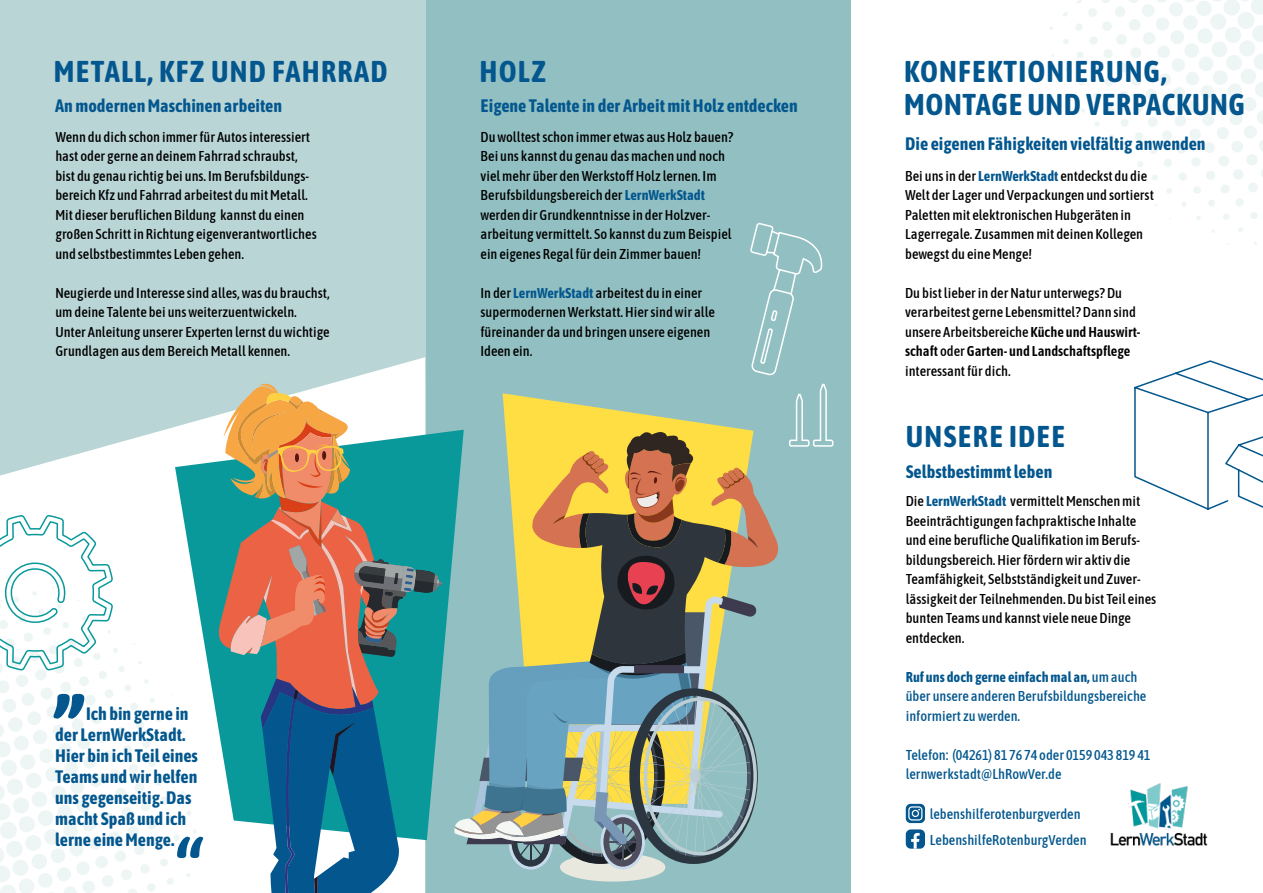
<style>
.page{position:relative;width:1263px;height:893px;background:#fff}
.page>*{position:absolute;margin:0;border:0;box-sizing:border-box;transform-origin:0 0}
.t1{font:500 88.5px "Asap Condensed";color:#03578e}
.t2{font:700 88.5px "Asap Condensed";color:#03578e}
.t3{font:700 30px/33px "Asap Condensed";letter-spacing:.02em;color:#03578e}
.t4{font:700 30px "Asap Condensed";letter-spacing:.04em;color:#03578e}
.t5{font:700 18px/21px "Asap Condensed";color:#03578e}
.t6{font:500 14.25px/19.5px "Asap Condensed";color:#000}
.t7{font:500 14.25px/19.5px "Asap Condensed";color:#03578e}
.s1{font-weight:700;color:#03578e}
.s2{font-weight:600}
.s3{font-weight:700}
</style>
<div class="page">
<svg style="left:1050px;top:0;width:213px;height:245px"></svg>
<div style="left:425px;top:0;width:425px;height:893px;background:#92c0c2"></div>
<div style="left:0;top:0;width:425px;height:580px;background:#bad5d6"></div>
<svg style="left:114px;top:357px;width:311px;height:193px"></svg>
<svg style="left:503px;top:393px;width:250px;height:38px"></svg>
<svg style="left:0;top:550px;width:190px;height:343px"></svg>
<svg style="left:175px;top:430px;width:289px;height:410px;fill:#fff"></svg>
<img style="left:1110px;top:783px;width:98px;height:63px">
<svg style="left:1134px;top:360px;width:129px;height:150px"></svg>
<svg style="left:789px;top:383px;width:45px;height:64px"></svg>
<svg style="left:0;top:444px;width:114px;height:402px"></svg>
<svg style="left:750px;top:222px;width:73px;height:154px"></svg>
<svg style="left:217px;top:382px;width:225px;height:511px;background:#71918e"></svg>
<svg style="left:454px;top:431px;width:324px;height:451px"></svg>
<svg style="left:906px;top:804px;width:19px;height:19px"></svg>
<svg style="left:908px;top:806px;width:14px;height:14px"></svg>
<div style="left:906px;top:829px;width:19px;height:20px;background:#03578e;border-radius:5px"></div>
<svg style="left:911px;top:833px;width:9px;height:16px"></svg>
<h2 class="t4" style="left:54px;top:51px;width:335px">METALL, KFZ UND FAHRRAD</h2>
<h2 class="t4" style="left:480px;top:51px;width:68px">HOLZ</h2>
<p class="t5" style="left:55px;top:95px;width:228px">An modernen Maschinen arbeiten</p>
<p class="t5" style="left:480px;top:95px;width:319px">Eigene Talente in der Arbeit mit Holz entdecken</p>
<p class="t6" style="left:55px;top:126px;width:263px">Wenn du dich schon immer für Autos interessiert hast oder gerne an deinem Fahrrad schraubst, bist du genau richtig bei uns. Im Berufsbildungs&shy;bereich Kfz und Fahrrad arbeitest du mit Metall.<br>Mit dieser beruflichen Bildung kannst du einen großen Schritt in Richtung eigenverantwortliches und selbstbestimmtes Leben gehen.</p>
<p class="t6" style="left:55px;top:282px;width:276px">Neugierde und Interesse sind alles, was du brauchst, um deine Talente bei uns weiterzuentwickeln.<br>Unter Anleitung unserer Experten lernst du wichtige Grundlagen aus dem Bereich Metall kennen.</p>
<p class="t6" style="left:480px;top:126px;width:254px">Du wolltest schon immer etwas aus Holz bauen?<br>Bei uns kannst du genau das machen und noch viel mehr über den Werkstoff Holz lernen. Im Berufsbildungsbereich der <span class="s1">LernWerkStadt </span>werden dir Grundkenntnisse in der Holzver&shy;arbeitung vermittelt. So kannst du zum Beispiel ein eigenes Regal für dein Zimmer bauen!</p>
<p class="t6" style="left:480px;top:282px;width:236px">In der <span class="s1">LernWerkStadt</span> arbeitest du in einer supermodernen Werkstatt. Hier sind wir alle füreinander da und bringen unsere eigenen Ideen ein.</p>
<h1 class="t2" style="left:55px;top:614px;width:32px">„</h1>
<p class="t5" style="left:55px;top:702px;width:144px;text-indent:31px">Ich bin gerne in der LernWerkStadt.<br>Hier bin ich Teil eines<br>Teams und wir helfen uns gegenseitig. Das macht Spaß und ich lerne eine Menge.</p>
<h1 class="t1" style="left:174px;top:810px;width:32px">“</h1>
<h2 class="t3" style="left:904px;top:54px;width:342px">KONFEKTIONIERUNG,<br>MONTAGE UND VERPACKUNG</h2>
<p class="t5" style="left:905px;top:133px;width:302px">Die eigenen Fähigkeiten vielfältig anwenden</p>
<p class="t6" style="left:905px;top:165px;width:250px">Bei uns in der <span class="s1">LernWerkStadt</span> entdeckst du die Welt der Lager und Verpackungen und sortierst Paletten mit elektronischen Hubgeräten in Lagerregale. Zusammen mit deinen Kollegen bewegst du eine Menge!</p>
<p class="t6" style="left:905px;top:282px;width:237px">Du bist lieber in der Natur unterwegs? Du verarbeitest gerne Lebensmittel? Dann sind unsere Arbeitsbereiche <span class="s2">Küche undHauswirt&shy;schaft</span> oder<span class="s2">Garten- und Landschaftspflege </span>interessant für dich.</p>
<h2 class="t4" style="left:906px;top:415px;width:161px">UNSERE IDEE</h2>
<p class="t5" style="left:906px;top:460px;width:148px">Selbstbestimmt leben</p>
<p class="t6" style="left:906px;top:491px;width:252px">Die <span class="s1">LernWerkStadt</span> vermittelt Menschen mit Beeinträchtigungen fachpraktische Inhalte und eine berufliche Qualifikation im Berufs&shy;bildungsbereich. Hier fördern wir aktiv die Teamfähigkeit, Selbstständigkeit und Zuver&shy;lässigkeit der Teilnehmenden. Du bist Teil eines bunten Teams und kannst viele neue Dinge entdecken.</p>
<p class="t7" style="left:906px;top:666px;width:242px"><span class="s3">Ruf uns doch gerne einfach mal an,</span> um auch über unsere anderen Berufsbildungsbereiche informiert zu werden.</p>
<p class="t7" style="left:906px;top:744px;width:246px">Telefon: (04261) 81 76 74 oder 0159 043 819 41 lernwerkstadt@LhRowVer.de</p>
<p class="t7" style="left:930px;top:801px;width:158px;line-height:25.5px">lebenshilferotenburgverden<br>LebenshilfeRotenburgVerden</p>
</div>
